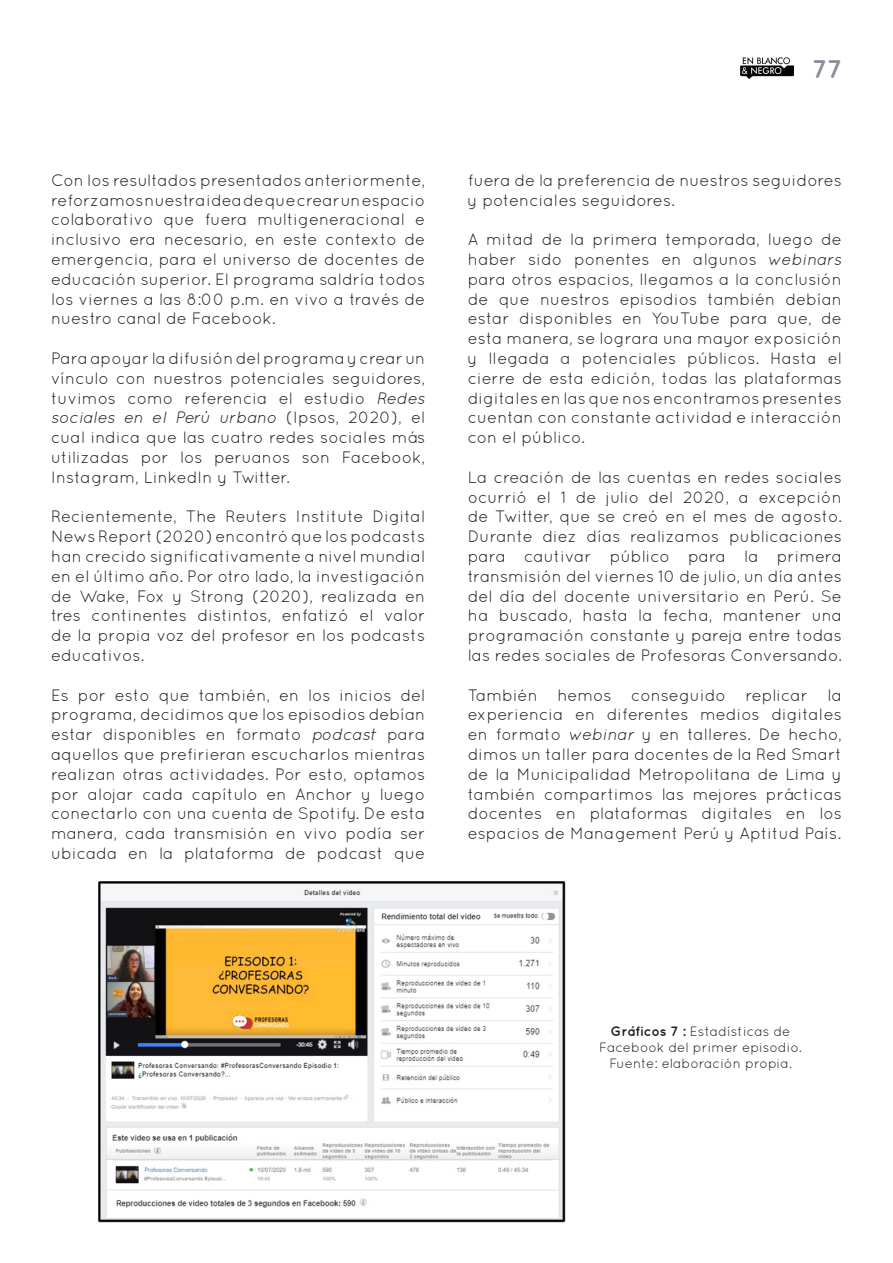
<style>
.page{position:relative;width:893px;height:1263px;background:#fff}
.page>*{position:absolute;margin:0;border:0;box-sizing:border-box;transform-origin:0 0}
.t1{font:700 25.5px "Quicksand";color:#8a8f9a}
.TEXTO{font:16.5px/19.8px "Quicksand";color:#231f20;text-align:justify}
.cuadro{font:13.5px/16.2px "Quicksand";color:#231f20;text-align:center}
.s1{font-style:italic}
.s2{font-weight:700}
</style>
<div class="page">
<img style="left:741px;top:57px;width:52px;height:21px">
<img style="left:98px;top:881px;width:467px;height:341px">
<p class="TEXTO" style="left:51px;top:170px;width:376px">Con los resultados presentados anteriormente, reforzamos nuestra idea de que crear un espacio colaborativo que fuera multigeneracional e inclusivo era necesario, en este contexto de emergencia, para el universo de docentes de educación superior. El programa saldría todos los viernes a las 8:00 p.m. en vivo a través de nuestro canal de Facebook.</p>
<p class="TEXTO" style="left:51px;top:348px;width:376px">Para apoyar la difusión del programa y crear un vínculo con nuestros potenciales seguidores, tuvimos como referencia el estudio <span class="s1">Redes sociales en el Perú urbano</span> (Ipsos, 2020), el cual indica que las cuatro redes sociales más utilizadas por los peruanos son Facebook, Instagram, LinkedIn y Twitter.</p>
<p class="TEXTO" style="left:51px;top:507px;width:376px">Recientemente, The Reuters Institute Digital News Report (2020) encontró que los podcasts han crecido significativamente a nivel mundial en el último año. Por otro lado, la investigación de Wake, Fox y Strong (2020), realizada en tres continentes distintos, enfatizó el valor de la propia voz del profesor en los podcasts educativos.</p>
<p class="TEXTO" style="left:51px;top:685px;width:376px">Es por esto que también, en los inicios del programa, decidimos que los episodios debían estar disponibles en formato <span class="s1">podcast</span> para aquellos que prefirieran escucharlos mientras realizan otras actividades. Por esto, optamos por alojar cada capítulo en Anchor y luego conectarlo con una cuenta de Spotify. De esta manera, cada transmisión en vivo podía ser ubicada en la plataforma de podcast que</p>
<h1 class="t1" style="left:812px;top:54px;width:31px">77</h1>
<p class="TEXTO" style="left:468px;top:170px;width:376px">fuera de la preferencia de nuestros seguidores y potenciales seguidores.</p>
<p class="TEXTO" style="left:468px;top:229px;width:376px">A mitad de la primera temporada, luego de haber sido ponentes en algunos <span class="s1">webinars </span>para otros espacios, llegamos a la conclusión de que nuestros episodios también debían estar disponibles en YouTube para que, de esta manera, se lograra una mayor exposición y llegada a potenciales públicos. Hasta el cierre de esta edición, todas las plataformas digitales en las que nos encontramos presentes cuentan con constante actividad e interacción con el público.</p>
<p class="TEXTO" style="left:468px;top:467px;width:376px">La creación de las cuentas en redes sociales ocurrió el 1 de julio del 2020, a excepción de Twitter, que se creó en el mes de agosto.<br>Durante diez días realizamos publicaciones para cautivar público para la primera transmisión del viernes 10 de julio, un día antes del día del docente universitario en Perú. Se ha buscado, hasta la fecha, mantener una programación constante y pareja entre todas las redes sociales de Profesoras Conversando.</p>
<p class="TEXTO" style="left:468px;top:685px;width:376px">También hemos conseguido replicar la experiencia en diferentes medios digitales en formato <span class="s1">webinar</span> y en talleres. De hecho, dimos un taller para docentes de la Red Smart de la Municipalidad Metropolitana de Lima y también compartimos las mejores prácticas docentes en plataformas digitales en los espacios de Management Perú y Aptitud País.</p>
<p class="cuadro" style="left:599px;top:1023px;width:204px"><span class="s2">Gráficos 7 :</span> Estadísticas de<br>Facebook del primer episodio.<br>Fuente: elaboración propia.</p>
</div>
